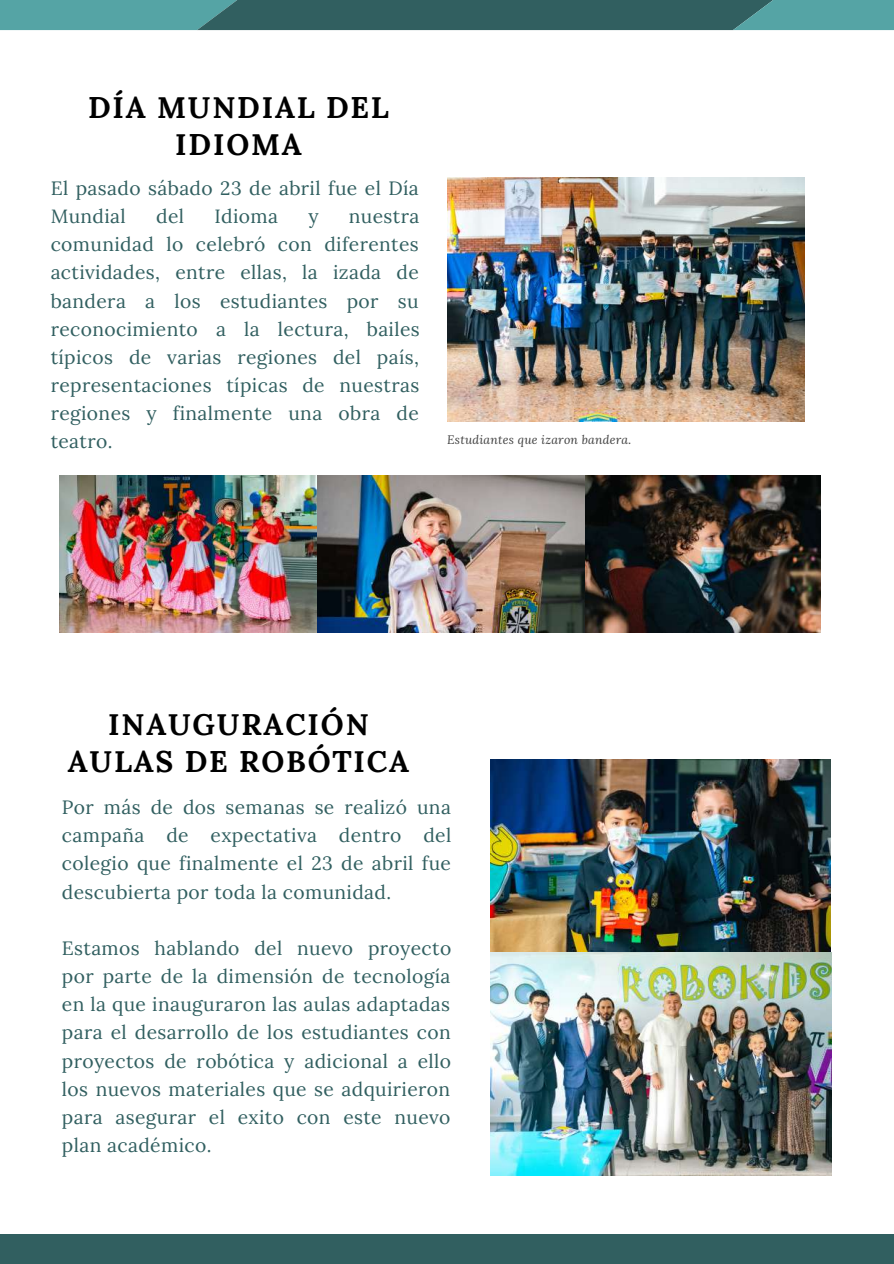
<style>
.page{position:relative;width:894px;height:1264px;background:#fff}
.page>*{position:absolute;margin:0;border:0;box-sizing:border-box;transform-origin:0 0}
.t1{font:700 29.85px/37.2px "Lora";letter-spacing:.06em;color:#000;text-align:center}
.t2{font:19.2px/28.2px "Lora";letter-spacing:.02em;color:#315f60;text-align:justify}
.t3{font:italic 12.15px "Lora";letter-spacing:.02em;color:#3f3f3f}
</style>
<div class="page">
<div style="left:0;top:1234px;width:893px;height:29px;background:#315f60"></div>
<svg style="left:0;top:0;width:893px;height:30px;background:#3f7a7b"></svg>
<img style="left:60px;top:475px;width:760px;height:157px">
<img style="left:447px;top:177px;width:357px;height:245px">
<img style="left:490px;top:759px;width:340px;height:415px">
<h1 class="t1" style="left:88px;top:88px;width:302px">DÍA MUNDIAL DEL<br>IDIOMA</h1>
<p class="t2" style="left:51px;top:174px;width:369px">El pasado sábado 23 de abril fue el Día<br>Mundial</p>
<p class="t2" style="left:156px;top:202px;width:29px">del</p>
<p class="t2" style="left:214px;top:202px;width:65px">Idioma</p>
<p class="t2" style="left:308px;top:202px;width:12px">y</p>
<p class="t2" style="left:51px;top:202px;width:370px;text-indent:298px">nuestra comunidad lo celebró con diferentes actividades, entre ellas, la izada de bandera a los estudiantes por su reconocimiento a la lectura, bailes típicos de varias regiones del país, representaciones típicas de nuestras regiones y finalmente una obra de teatro.</p>
<p class="t3" style="left:447px;top:431px;width:185px">Estudiantes que izaron bandera.</p>
<h1 class="t1" style="left:68px;top:705px;width:343px">INAUGURACIÓN<br>AULAS DE ROBÓTICA</h1>
<p class="t2" style="left:62px;top:793px;width:391px">Por más de dos semanas se realizó una campaña de expectativa dentro del colegio que finalmente el 23 de abril fue descubierta por toda la comunidad.</p>
<p class="t2" style="left:62px;top:933px;width:391px">Estamos hablando del nuevo proyecto por parte de la dimensión de tecnología en la que inauguraron las aulas adaptadas para el desarrollo de los estudiantes con proyectos de robótica y adicional a ello los nuevos materiales que se adquirieron para asegurar el exito con este nuevo plan académico.</p>
</div>
